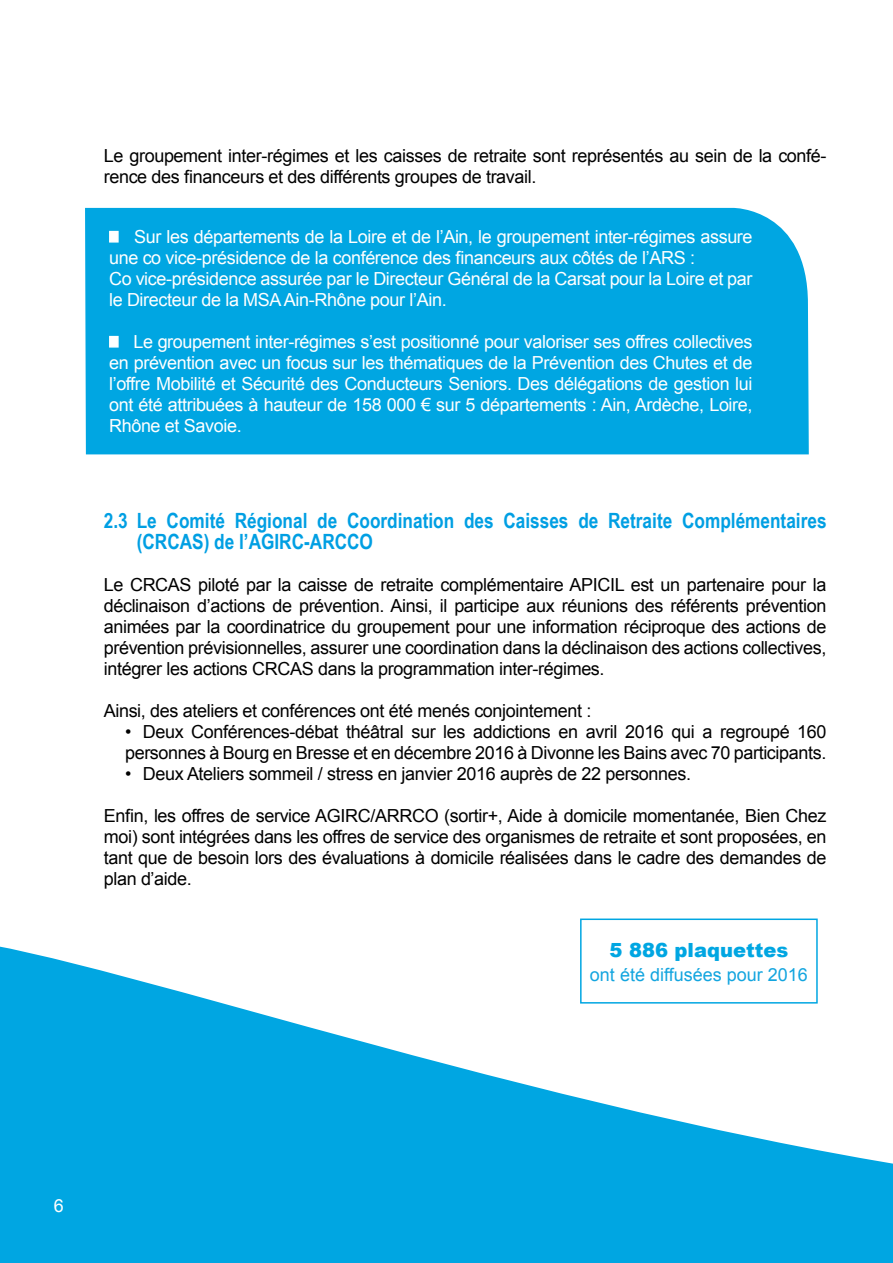
<style>
.page{position:relative;width:893px;height:1263px;background:#fff}
.page>*{position:absolute;margin:0;border:0;box-sizing:border-box;transform-origin:0 0}
.t1{font:700 21px/21px "Arial Narrow";color:#009fe3}
.t2{font:900 19.5px "Arial";color:#00a6e2}
.t3{font:18px/21px "Arial";letter-spacing:-.02em;color:#000}
.t4{font:18px/21px "Arial";letter-spacing:-.02em;color:#fff}
.t5{font:18px "Arial";color:#13a5df}
</style>
<div class="page">
<div style="left:85px;top:208px;width:724px;height:246px;background:#00a6e2"></div>
<svg style="left:0;top:946px;width:893px;height:317px;fill:#00a6e2"></svg>
<div style="left:580px;top:918px;width:238px;height:85px;border:2px solid #00a6e2"></div>
<div style="left:109px;top:231px;width:10px;height:12px;background:#fff;border:2px solid #fff"></div>
<div style="left:109px;top:336px;width:10px;height:12px;background:#fff;border:2px solid #fff"></div>
<p class="t3" style="left:104px;top:145px;width:724px">Le groupement inter-régimes et les caisses de retraite sont représentés au sein de la confé&shy;rence des financeurs et des différents groupes de travail.</p>
<p class="t4" style="left:109px;top:226px;width:645px;text-indent:25px">Sur les départements de la Loire et de l’Ain, le groupement inter-régimes assure une co vice-présidence de la conférence des financeurs aux côtés de l’ARS :<br>Co vice-présidence assurée par le Directeur Général de la Carsat pour la Loire et par le Directeur de la MSA Ain-Rhône pour l’Ain.</p>
<p class="t4" style="left:109px;top:331px;width:645px;text-align:justify;text-indent:24px">Le groupement inter-régimes s’est positionné pour valoriser ses offres collectives en prévention avec un focus sur les thématiques de la Prévention des Chutes et de l’offre Mobilité et Sécurité des Conducteurs Seniors. Des délégations de gestion lui ont été attribuées à hauteur de 158 000 € sur 5 départements : Ain, Ardèche, Loire, Rhône et Savoie.</p>
<p class="t1" style="left:137px;top:509px;width:691px;text-indent:-33px">2.3 Le Comité Régional de Coordination des Caisses de Retraite Complémentaires (CRCAS) de l’AGIRC-ARCCO</p>
<p class="t3" style="left:104px;top:574px;width:724px;text-align:justify">Le CRCAS piloté par la caisse de retraite complémentaire APICIL est un partenaire pour la déclinaison d’actions de prévention. Ainsi, il participe aux réunions des référents prévention animées par la coordinatrice du groupement pour une information réciproque des actions de prévention prévisionnelles, assurer une coordination dans la déclinaison des actions collectives, intégrer les actions CRCAS dans la programmation inter-régimes.</p>
<p class="t3" style="left:104px;top:700px;width:489px">Ainsi, des ateliers et conférences ont été menés conjointement :</p>
<p class="t3" style="left:125px;top:721px;width:703px">• Deux Conférences-débat théâtral sur les addictions en avril 2016 qui a regroupé 160 personnes à Bourg en Bresse et en décembre 2016 à Divonne les Bains avec 70 participants.</p>
<p class="t3" style="left:125px;top:763px;width:568px">• Deux Ateliers sommeil / stress en janvier 2016 auprès de 22 personnes.</p>
<p class="t3" style="left:104px;top:805px;width:724px;text-align:justify">Enfin, les offres de service AGIRC/ARRCO (sortir+, Aide à domicile momentanée, Bien Chez moi) sont intégrées dans les offres de service des organismes de retraite et sont proposées, en tant que de besoin lors des évaluations à domicile réalisées dans le cadre des demandes de plan d’aide.</p>
<p class="t2" style="left:609px;top:936px;width:180px">5 886 plaquettes</p>
<p class="t5" style="left:590px;top:963px;width:219px">ont été diffusées pour 2016</p>
<p class="t4" style="left:54px;top:1196px;width:12px">6</p>
</div>
